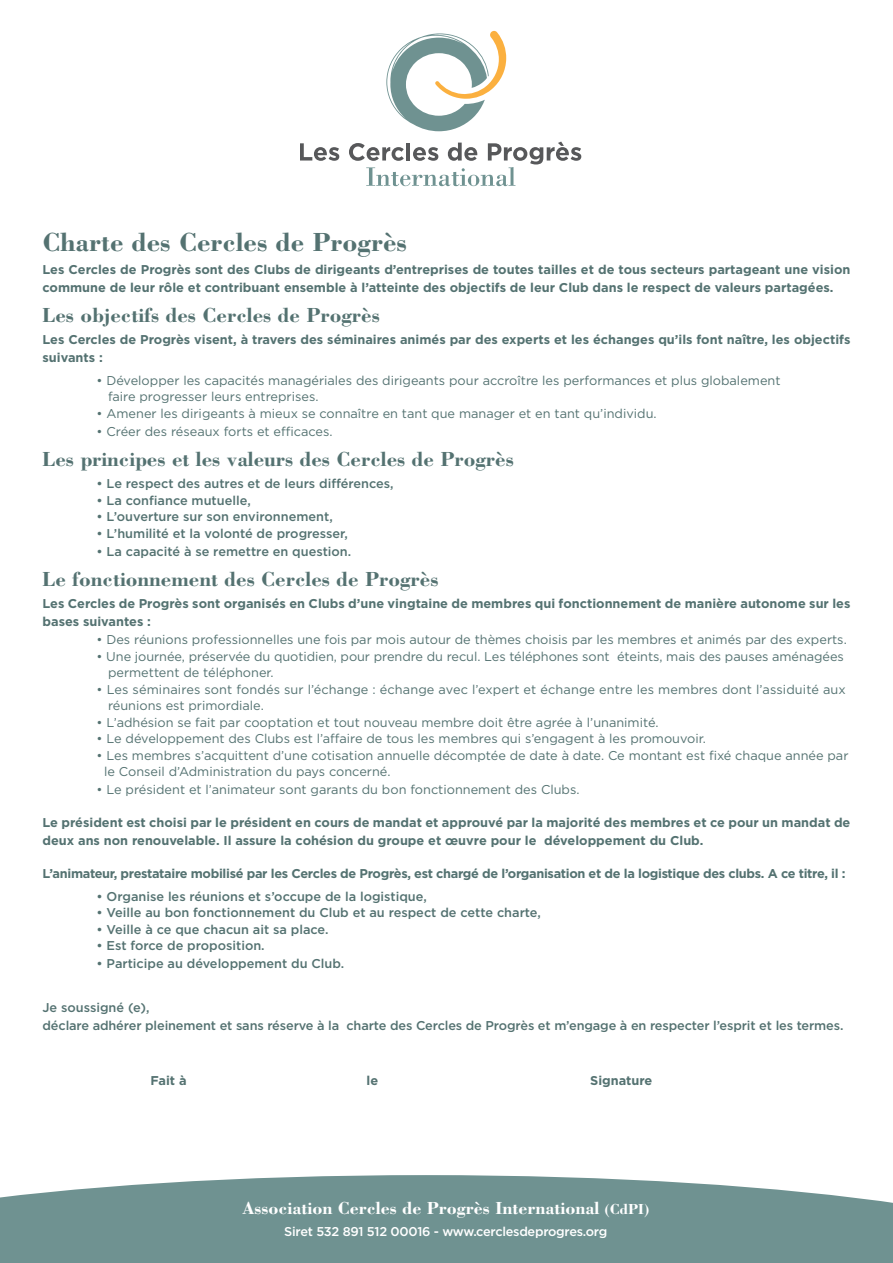
<style>
.page{position:relative;width:893px;height:1263px;background:#fff}
.page>*{position:absolute;margin:0;border:0;box-sizing:border-box;transform-origin:0 0}
.t1{font:700 27px "Bodoni";color:#547271}
.t2{font:700 21px "Bodoni";color:#547271}
.t3{font:700 18px "Bodoni";color:#fff}
.t4{font:12.75px/16.5px "Gotham";color:#547271}
.t5{font:700 12.75px/18px "Gotham";color:#547271}
.t6{font:500 12.75px "Gotham";color:#547271}
.t7{font:700 12.75px "Gotham";letter-spacing:-.025em;color:#547271}
.t8{font:500 12.75px "Gotham";letter-spacing:-.02em;color:#fff}
.s1{font-size:15px}
</style>
<div class="page">
<svg style="left:386px;top:31px;width:120px;height:100px"></svg>
<svg style="left:300px;top:143px;width:39px;height:18px"></svg>
<svg style="left:349px;top:142px;width:232px;height:44px"></svg>
<svg style="left:0;top:1175px;width:893px;height:88px;background:#7c9b9a"></svg>
<p class="t1" style="left:43px;top:225px;width:366px">Charte des Cercles de Progrès</p>
<p class="t5" style="left:43px;top:260px;width:809px">Les Cercles de Progrès sont des Clubs de dirigeants d’entreprises de toutes tailles et de tous secteurs partageant une vision commune de leur rôle et contribuant ensemble à l’atteinte des objectifs de leur Club dans le respect de valeurs partagées.</p>
<p class="t2" style="left:43px;top:302px;width:339px">Les objectifs des Cercles de Progrès</p>
<p class="t5" style="left:43px;top:331px;width:809px">Les Cercles de Progrès visent, à travers des séminaires animés par des experts et les échanges qu’ils font naître, les objectifs suivants :</p>
<p class="t4" style="left:108px;top:372px;width:674px;text-indent:-11px">• Développer les capacités managériales des dirigeants pour accroître les performances et plus globalement faire progresser leurs entreprises.</p>
<p class="t4" style="left:97px;top:405px;width:562px">• Amener les dirigeants à mieux se connaître en tant que manager et en tant qu’individu.</p>
<p class="t4" style="left:97px;top:423px;width:238px">• Créer des réseaux forts et efficaces.</p>
<p class="t2" style="left:43px;top:446px;width:473px">Les principes et les valeurs des Cercles de Progrès</p>
<p class="t6" style="left:97px;top:475px;width:299px">• Le respect des autres et de leurs différences,</p>
<p class="t6" style="left:97px;top:492px;width:156px">• La confiance mutuelle,</p>
<p class="t6" style="left:97px;top:508px;width:238px">• L’ouverture sur son environnement,</p>
<p class="t6" style="left:97px;top:525px;width:253px">• L’humilité et la volonté de progresser,</p>
<p class="t6" style="left:97px;top:543px;width:256px">• La capacité à se remettre en question.</p>
<p class="t2" style="left:43px;top:566px;width:398px">Le fonctionnement des Cercles de Progrès</p>
<p class="t5" style="left:43px;top:595px;width:809px">Les Cercles de Progrès sont organisés en Clubs d’une vingtaine de membres qui fonctionnement de manière autonome sur les bases suivantes :</p>
<p class="t4" style="left:97px;top:631px;width:752px">• Des réunions professionnelles une fois par mois autour de thèmes choisis par les membres et animés par des experts.</p>
<p class="t4" style="left:108px;top:648px;width:737px;text-indent:-11px">• Une journée, préservée du quotidien, pour prendre du recul. Les téléphones sont éteints, mais des pauses aménagées permettent de téléphoner.</p>
<p class="t4" style="left:108px;top:681px;width:739px;text-indent:-11px">• Les séminaires sont fondés sur l’échange : échange avec l’expert et échange entre les membres dont l’assiduité aux réunions est primordiale.</p>
<p class="t4" style="left:97px;top:714px;width:564px">• L’adhésion se fait par cooptation et tout nouveau membre doit être agrée à l’unanimité.</p>
<p class="t4" style="left:97px;top:730px;width:611px">• Le développement des Clubs est l’affaire de tous les membres qui s’engagent à les promouvoir.</p>
<p class="t4" style="left:97px;top:747px;width:753px">• Les membres s’acquittent d’une cotisation annuelle décomptée de date à date. Ce montant est fixé chaque année par</p>
<p class="t4" style="left:104px;top:763px;width:288px">le Conseil d’Administration du pays concerné.</p>
<p class="t4" style="left:97px;top:781px;width:484px">• Le président et l’animateur sont garants du bon fonctionnement des Clubs.</p>
<p class="t5" style="left:43px;top:814px;width:809px">Le président est choisi par le président en cours de mandat et approuvé par la majorité des membres et ce pour un mandat de deux ans non renouvelable. Il assure la cohésion du groupe et œuvre pour le développement du Club.</p>
<p class="t7" style="left:43px;top:865px;width:805px">L’animateur, prestataire mobilisé par les Cercles de Progrès, est chargé de l’organisation et de la logistique des clubs. A ce titre, il :</p>
<p class="t6" style="left:97px;top:888px;width:332px">• Organise les réunions et s’occupe de la logistique,</p>
<p class="t6" style="left:97px;top:904px;width:446px">• Veille au bon fonctionnement du Club et au respect de cette charte,</p>
<p class="t6" style="left:97px;top:921px;width:234px">• Veille à ce que chacun ait sa place.</p>
<p class="t6" style="left:97px;top:937px;width:170px">• Est force de proposition.</p>
<p class="t6" style="left:97px;top:955px;width:249px">• Participe au développement du Club.</p>
<p class="t6" style="left:43px;top:999px;width:109px">Je soussigné (e),</p>
<p class="t6" style="left:43px;top:1017px;width:802px">déclare adhérer pleinement et sans réserve à la charte des Cercles de Progrès et m’engage à en respecter l’esprit et les termes.</p>
<p class="t5" style="left:151px;top:1072px;width:38px">Fait à</p>
<p class="t5" style="left:367px;top:1072px;width:13px">le</p>
<p class="t5" style="left:590px;top:1072px;width:64px">Signature</p>
<p class="t3" style="left:242px;top:1196px;width:408px">Association Cercles de Progrès International <span class="s1">(CdPI)</span></p>
<p class="t8" style="left:284px;top:1223px;width:325px">Siret 532 891 512 00016 - www.cerclesdeprogres.org</p>
</div>
